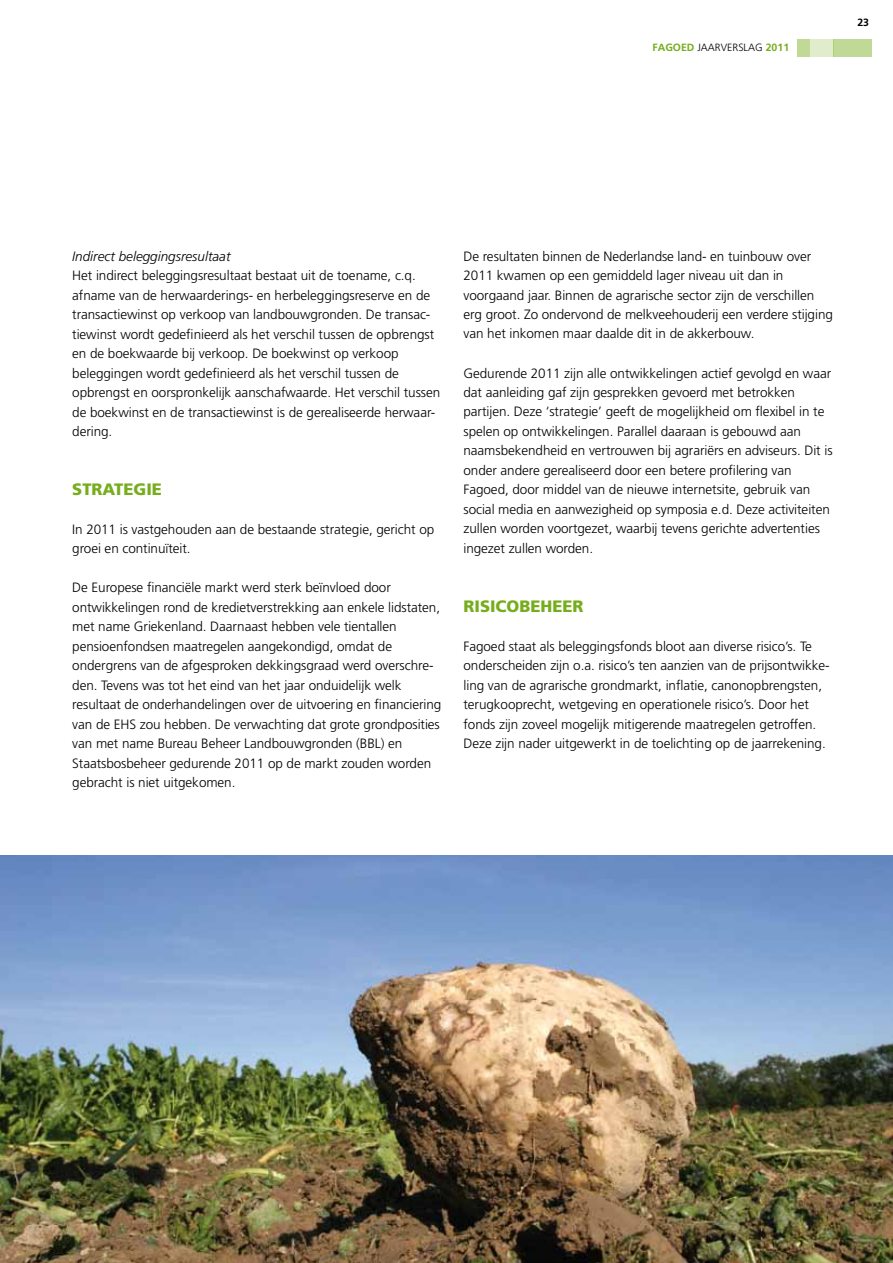
<style>
.page{position:relative;width:893px;height:1263px;background:#fff}
.page>*{position:absolute;margin:0;border:0;box-sizing:border-box;transform-origin:0 0}
.t1{font:900 16.5px "Frutiger";color:#76ad1c}
.t2{font:300 13.5px/19.5px "Frutiger";letter-spacing:-.005em;color:#000}
.t3{font:italic 300 13.5px "Frutiger";color:#000}
.t4{font:300 10.5px "Frutiger";color:#000}
.t5{font:700 10.5px "Frutiger";color:#000}
.s1{font-family:"Frutiger CE";font-weight:700;color:#76ad1c}
</style>
<div class="page">
<div style="left:798px;top:39px;width:12px;height:17px;background:#c0d996"></div>
<div style="left:810px;top:39px;width:23px;height:17px;background:#e0eccc"></div>
<div style="left:833px;top:39px;width:39px;height:17px;background:#c0d996"></div>
<img style="left:0;top:855px;width:893px;height:408px">
<p class="t4" style="left:653px;top:42px;width:138px"><span class="s1">FAGOED</span> JAARVERSLAG <span class="s1">2011</span></p>
<p class="t5" style="left:857px;top:16px;width:13px">23</p>
<p class="t3" style="left:72px;top:248px;width:160px">Indirect beleggingsresultaat</p>
<p class="t2" style="left:72px;top:266px;width:369px">Het indirect beleggingsresultaat bestaat uit de toename, c.q. afname van de herwaarderings- en herbeleggingsreserve en de transactiewinst op verkoop van landbouwgronden. De transac&shy;tiewinst wordt gedefinieerd als het verschil tussen de opbrengst en de boekwaarde bij verkoop. De boekwinst op verkoop beleggingen wordt gedefinieerd als het verschil tussen de opbrengst en oorspronkelijk aanschafwaarde. Het verschil tussen de boekwinst en de transactiewinst is de gerealiseerde herwaar&shy;dering.</p>
<p class="t1" style="left:72px;top:479px;width:21px">STRATEGIE</p>
<p class="t2" style="left:72px;top:519px;width:363px">In 2011 is vastgehouden aan de bestaande strategie, gericht op groei en continuïteit.</p>
<p class="t2" style="left:72px;top:578px;width:371px">De Europese financiële markt werd sterk beïnvloed door ontwikkelingen rond de kredietverstrekking aan enkele lidstaten, met name Griekenland. Daarnaast hebben vele tientallen pensioenfondsen maatregelen aangekondigd, omdat de ondergrens van de afgesproken dekkingsgraad werd overschre&shy;den. Tevens was tot het eind van het jaar onduidelijk welk resultaat de onderhandelingen over de uitvoering en financiering van de EHS zou hebben. De verwachting dat grote grondposities van met name Bureau Beheer Landbouwgronden (BBL) en Staatsbosbeheer gedurende 2011 op de markt zouden worden gebracht is niet uitgekomen.</p>
<p class="t2" style="left:463px;top:246px;width:371px">De resultaten binnen de Nederlandse land- en tuinbouw over 2011 kwamen op een gemiddeld lager niveau uit dan in voorgaand jaar. Binnen de agrarische sector zijn de verschillen erg groot. Zo ondervond de melkveehouderij een verdere stijging van het inkomen maar daalde dit in de akkerbouw.</p>
<p class="t2" style="left:463px;top:363px;width:371px">Gedurende 2011 zijn alle ontwikkelingen actief gevolgd en waar dat aanleiding gaf zijn gesprekken gevoerd met betrokken partijen. Deze ‘strategie’ geeft de mogelijkheid om flexibel in te spelen op ontwikkelingen. Parallel daaraan is gebouwd aan naamsbekendheid en vertrouwen bij agrariërs en adviseurs. Dit is onder andere gerealiseerd door een betere profilering van Fagoed, door middel van de nieuwe internetsite, gebruik van social media en aanwezigheid op symposia e.d. Deze activiteiten zullen worden voortgezet, waarbij tevens gerichte advertenties ingezet zullen worden.</p>
<p class="t1" style="left:463px;top:596px;width:22px">RISICOBEHEER</p>
<p class="t2" style="left:463px;top:636px;width:368px">Fagoed staat als beleggingsfonds bloot aan diverse risico’s. Te onderscheiden zijn o.a. risico’s ten aanzien van de prijsontwikke&shy;ling van de agrarische grondmarkt, inflatie, canonopbrengsten, terugkooprecht, wetgeving en operationele risico’s. Door het fonds zijn zoveel mogelijk mitigerende maatregelen getroffen.<br>Deze zijn nader uitgewerkt in de toelichting op de jaarrekening.</p>
</div>
